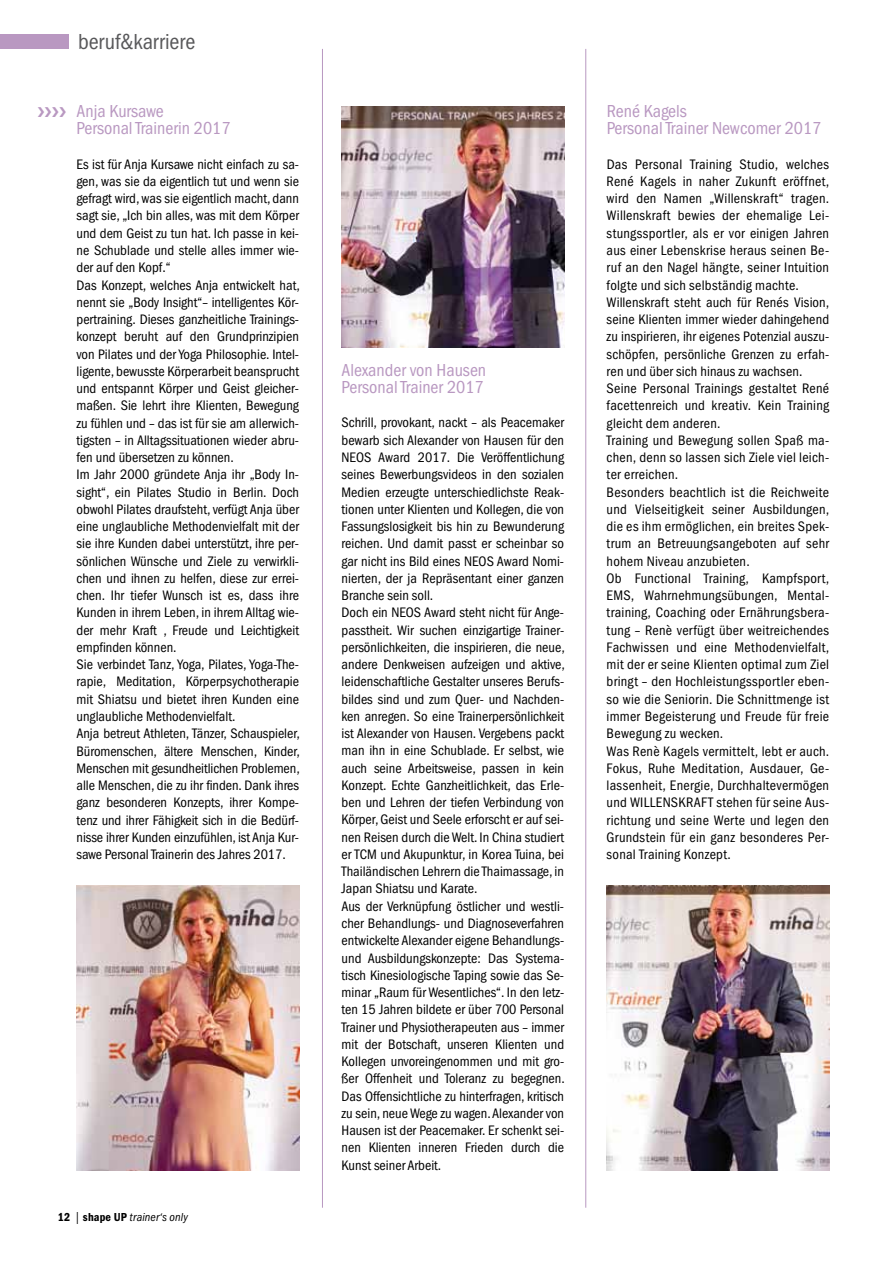
<style>
.page{position:relative;width:893px;height:1263px;background:#fff}
.page>*{position:absolute;margin:0;border:0;box-sizing:border-box;transform-origin:0 0}
.t1{font:condensed 22.5px "ITC Franklin Gothic Std";color:#58585a}
.t2{font:condensed 18px/17.2px "ITC Franklin Gothic Std";color:#b998c1}
.t3{font:condensed 14.25px/17.2px "ITC Franklin Gothic Std";color:#000}
.t4{font:14.25px "Zapf Dingbats Std";color:#b998c1}
.t5{font:italic condensed 12px "ITC Franklin Gothic Std";letter-spacing:.015em;color:#000}
.s1{font-family:"ITC Franklin Gothic Std Dm Cd";font-style:normal;font-stretch:normal}
.s2{font-style:normal}
</style>
<div class="page">
<div style="left:0;top:34px;width:68px;height:15px;background:#b998c1"></div>
<hr style="left:322px;top:49px;width:1px;height:1159px;background:#b998c1">
<img style="left:77px;top:885px;width:222px;height:285px">
<img style="left:342px;top:106px;width:222px;height:241px">
<hr style="left:585px;top:49px;width:1px;height:1159px;background:#b998c1">
<img style="left:607px;top:885px;width:222px;height:285px">
<h1 class="t1" style="left:78px;top:29px;width:119px">beruf&amp;karriere</h1>
<p class="t4" style="left:37px;top:105px;width:31px">❯❯❯❯</p>
<p class="t2" style="left:77px;top:103px;width:156px">Anja Kursawe<br>Personal Trainerin 2017</p>
<p class="t3" style="left:77px;top:155px;width:225px">Es ist für Anja Kursawe nicht einfach zu sa&shy;gen, was sie da eigentlich tut und wenn sie gefragt wird, was sie eigentlich macht, dann sagt sie, „Ich bin alles, was mit dem Körper und dem Geist zu tun hat. Ich passe in kei&shy;ne Schublade und stelle alles immer wie&shy;der auf den Kopf.“<br>Das Konzept, welches Anja entwickelt hat, nennt sie „Body Insight“– intelligentes Kör&shy;pertraining. Dieses ganzheitliche Trainings&shy;konzept beruht auf den Grundprinzipien von Pilates und der Yoga Philosophie. Intel&shy;ligente, bewusste Körperarbeit beansprucht und entspannt Körper und Geist gleicher&shy;maßen. Sie lehrt ihre Klienten, Bewegung zu fühlen und – das ist für sie am allerwich&shy;tigsten – in Alltagssituationen wieder abru&shy;fen und übersetzen zu können.<br>Im Jahr 2000 gründete Anja ihr „Body In&shy;sight“, ein Pilates Studio in Berlin. Doch obwohl Pilates draufsteht, verfügt Anja über eine unglaubliche Methodenvielfalt mit der sie ihre Kunden dabei unterstützt, ihre per&shy;sönlichen Wünsche und Ziele zu verwirkli&shy;chen und ihnen zu helfen, diese zur errei&shy;chen. Ihr tiefer Wunsch ist es, dass ihre Kunden in ihrem Leben, in ihrem Alltag wie&shy;der mehr Kraft , Freude und Leichtigkeit empfinden können.<br>Sie verbindet Tanz, Yoga, Pilates, Yoga-The&shy;rapie, Meditation, Körperpsychotherapie mit Shiatsu und bietet ihren Kunden eine unglaubliche Methodenvielfalt.<br>Anja betreut Athleten, Tänzer, Schauspieler, Büromenschen, ältere Menschen, Kinder, Menschen mit gesundheitlichen Problemen, alle Menschen, die zu ihr finden. Dank ihres ganz besonderen Konzepts, ihrer Kompe&shy;tenz und ihrer Fähigkeit sich in die Bedürf&shy;nisse ihrer Kunden einzufühlen, ist Anja Kur&shy;sawe Personal Trainerin des Jahres 2017.</p>
<p class="t5" style="left:58px;top:1210px;width:132px"><span class="s1">12</span> <span class="s2">|</span> <span class="s1">shape up</span> trainer‘s only</p>
<p class="t2" style="left:342px;top:361px;width:146px">Alexander von Hausen<br>Personal Trainer 2017</p>
<p class="t3" style="left:342px;top:414px;width:225px">Schrill, provokant, nackt – als Peacemaker bewarb sich Alexander von Hausen für den NEOS Award 2017. Die Veröffentlichung seines Bewerbungsvideos in den sozialen Medien erzeugte unterschiedlichste Reak&shy;tionen unter Klienten und Kollegen, die von Fassungslosigkeit bis hin zu Bewunderung reichen. Und damit passt er scheinbar so gar nicht ins Bild eines NEOS Award Nomi&shy;nierten, der ja Repräsentant einer ganzen Branche sein soll.<br>Doch ein NEOS Award steht nicht für Ange&shy;passtheit. Wir suchen einzigartige Trainer&shy;persönlichkeiten, die inspirieren, die neue, andere Denkweisen aufzeigen und aktive, leidenschaftliche Gestalter unseres Berufs&shy;bildes sind und zum Quer- und Nachden&shy;ken anregen. So eine Trainerpersönlichkeit ist Alexander von Hausen. Vergebens packt man ihn in eine Schublade. Er selbst, wie auch seine Arbeitsweise, passen in kein Konzept. Echte Ganzheitlichkeit, das Erle&shy;ben und Lehren der tiefen Verbindung von Körper, Geist und Seele erforscht er auf sei&shy;nen Reisen durch die Welt. In China studiert er TCM und Akupunktur, in Korea Tuina, bei Thailändischen Lehrern die Thaimassage, in Japan Shiatsu und Karate.<br>Aus der Verknüpfung östlicher und westli&shy;cher Behandlungs- und Diagnoseverfahren entwickelte Alexander eigene Behandlungs&shy;und Ausbildungskonzepte: Das Systema&shy;tisch Kinesiologische Taping sowie das Se&shy;minar „Raum für Wesentliches“. In den letz&shy;ten 15 Jahren bildete er über 700 Personal Trainer und Physiotherapeuten aus – immer mit der Botschaft, unseren Klienten und Kollegen unvoreingenommen und mit gro&shy;ßer Offenheit und Toleranz zu begegnen.<br>Das Offensichtliche zu hinterfragen, kritisch zu sein, neue Wege zu wagen. Alexander von Hausen ist der Peacemaker. Er schenkt sei&shy;nen Klienten inneren Frieden durch die Kunst seiner Arbeit.</p>
<p class="t2" style="left:607px;top:103px;width:216px">René Kagels<br>Personal Trainer Newcomer 2017</p>
<p class="t3" style="left:607px;top:155px;width:224px">Das Personal Training Studio, welches René Kagels in naher Zukunft eröffnet, wird den Namen „Willenskraft“ tragen.<br>Willenskraft bewies der ehemalige Lei&shy;stungssportler, als er vor einigen Jahren aus einer Lebenskrise heraus seinen Be&shy;ruf an den Nagel hängte, seiner Intuition folgte und sich selbständig machte.<br>Willenskraft steht auch für Renés Vision, seine Klienten immer wieder dahingehend zu inspirieren, ihr eigenes Potenzial auszu&shy;schöpfen, persönliche Grenzen zu erfah&shy;ren und über sich hinaus zu wachsen.<br>Seine Personal Trainings gestaltet René facettenreich und kreativ. Kein Training gleicht dem anderen.<br>Training und Bewegung sollen Spaß ma&shy;chen, denn so lassen sich Ziele viel leich&shy;ter erreichen.<br>Besonders beachtlich ist die Reichweite und Vielseitigkeit seiner Ausbildungen, die es ihm ermöglichen, ein breites Spek&shy;trum an Betreuungsangeboten auf sehr hohem Niveau anzubieten.<br>Ob Functional Training, Kampfsport, EMS, Wahrnehmungsübungen, Mental&shy;training, Coaching oder Ernährungsbera&shy;tung – Renè verfügt über weitreichendes Fachwissen und eine Methodenvielfalt, mit der er seine Klienten optimal zum Ziel bringt – den Hochleistungssportler eben&shy;so wie die Seniorin. Die Schnittmenge ist immer Begeisterung und Freude für freie Bewegung zu wecken.<br>Was Renè Kagels vermittelt, lebt er auch.<br>Fokus, Ruhe Meditation, Ausdauer, Ge&shy;lassenheit, Energie, Durchhaltevermögen und WILLENSKRAFT stehen für seine Aus&shy;richtung und seine Werte und legen den Grundstein für ein ganz besonderes Per&shy;sonal Training Konzept.</p>
</div>
